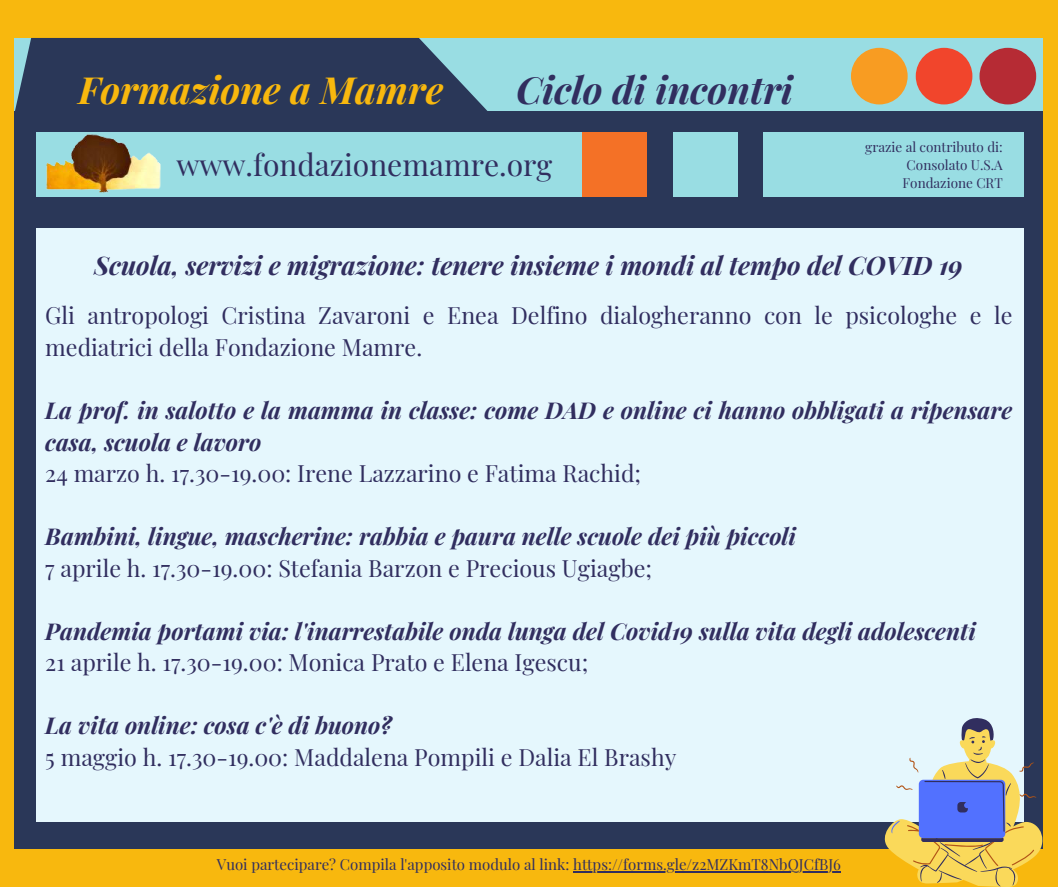
<style>
.page{position:relative;width:1058px;height:887px;background:#fff}
.page>*{position:absolute;margin:0;border:0;box-sizing:border-box;transform-origin:0 0}
.t1{font:italic 700 37.5px "Playfair Display";color:#f8b80e}
.t2{font:italic 700 37.5px "Playfair Display";color:#312e5f}
.t3{font:30px "Playfair Display";color:#312e5f}
.t4{font:italic 700 25.65px "Playfair Display";color:#312e5f}
.t5{font:23.25px/31.5px "Playfair Display";color:#312e5f}
.t6{font:italic 700 23.25px/31.5px "Playfair Display";color:#312e5f}
.t7{font:15px "Playfair Display";color:#312e5f}
.t8{font:13.5px "Playfair Display";color:#312e5f}
</style>
<div class="page">
<div style="left:0;top:0;width:1058px;height:886px;background:#f8b80e"></div>
<div style="left:15px;top:38px;width:1027px;height:737px;background:#99dde3"></div>
<div style="left:15px;top:112px;width:1027px;height:737px;background:#2a3758"></div>
<svg style="left:20px;top:38px;width:468px;height:159px;fill:#2a3758"></svg>
<div style="left:36px;top:132px;width:546px;height:64px;background:#99dde3"></div>
<div style="left:36px;top:228px;width:987px;height:594px;background:#e5f7fd"></div>
<div style="left:582px;top:132px;width:65px;height:64px;background:#f47126"></div>
<div style="left:673px;top:132px;width:64px;height:64px;background:#99dde3"></div>
<div style="left:763px;top:132px;width:260px;height:64px;background:#99dde3"></div>
<div style="left:979px;top:48px;width:57px;height:56px;background:#b62b34;border-radius:50%"></div>
<div style="left:915px;top:48px;width:57px;height:56px;background:#f1452c;border-radius:50%"></div>
<div style="left:851px;top:48px;width:56px;height:56px;background:#f89c22;border-radius:50%"></div>
<img style="left:15px;top:89px;width:176px;height:108px">
<svg style="left:884px;top:714px;width:158px;height:172px"></svg>
<hr style="left:573px;top:871px;width:268px;height:1px;background:#312e5f">
<p class="t1" style="left:78px;top:64px;width:366px">Formazione a Mamre</p>
<p class="t2" style="left:516px;top:64px;width:278px">Ciclo di incontri</p>
<p class="t3" style="left:176px;top:144px;width:377px">www.fondazionemamre.org</p>
<p class="t8" style="left:865px;top:138px;width:139px">grazie al contributo di:</p>
<p class="t8" style="left:906px;top:156px;width:98px">Consolato U.S.A</p>
<p class="t8" style="left:902px;top:174px;width:102px">Fondazione CRT</p>
<p class="t4" style="left:94px;top:247px;width:870px">Scuola, servizi e migrazione: tenere insieme i mondi al tempo del COVID 19</p>
<p class="t5" style="left:45px;top:299px;width:968px">Gli antropologi Cristina Zavaroni e Enea Delfino dialogheranno con le psicologhe e le mediatrici della Fondazione Mamre.</p>
<p class="t6" style="left:45px;top:393px;width:968px">La prof. in salotto e la mamma in classe: come DAD e online ci hanno obbligati a ripensare casa, scuola e lavoro</p>
<p class="t5" style="left:45px;top:456px;width:597px">24 marzo h. 17.30-19.00: Irene Lazzarino e Fatima Rachid;</p>
<p class="t6" style="left:45px;top:519px;width:752px">Bambini, lingue, mascherine: rabbia e paura nelle scuole dei più piccoli</p>
<p class="t5" style="left:45px;top:551px;width:608px">7 aprile h. 17.30-19.00: Stefania Barzon e Precious Ugiagbe;</p>
<p class="t6" style="left:45px;top:614px;width:932px">Pandemia portami via: l'inarrestabile onda lunga del Covid19 sulla vita degli adolescenti</p>
<p class="t5" style="left:45px;top:645px;width:544px">21 aprile h. 17.30-19.00: Monica Prato e Elena Igescu;</p>
<p class="t6" style="left:45px;top:708px;width:348px">La vita online: cosa c'è di buono?</p>
<p class="t5" style="left:45px;top:740px;width:632px">5 maggio h. 17.30-19.00: Maddalena Pompili e Dalia El Brashy</p>
<p class="t7" style="left:217px;top:854px;width:625px">Vuoi partecipare? Compila l'apposito modulo al link: https://forms.gle/z2MZKmT8NbQJCfBJ6</p>
</div>
